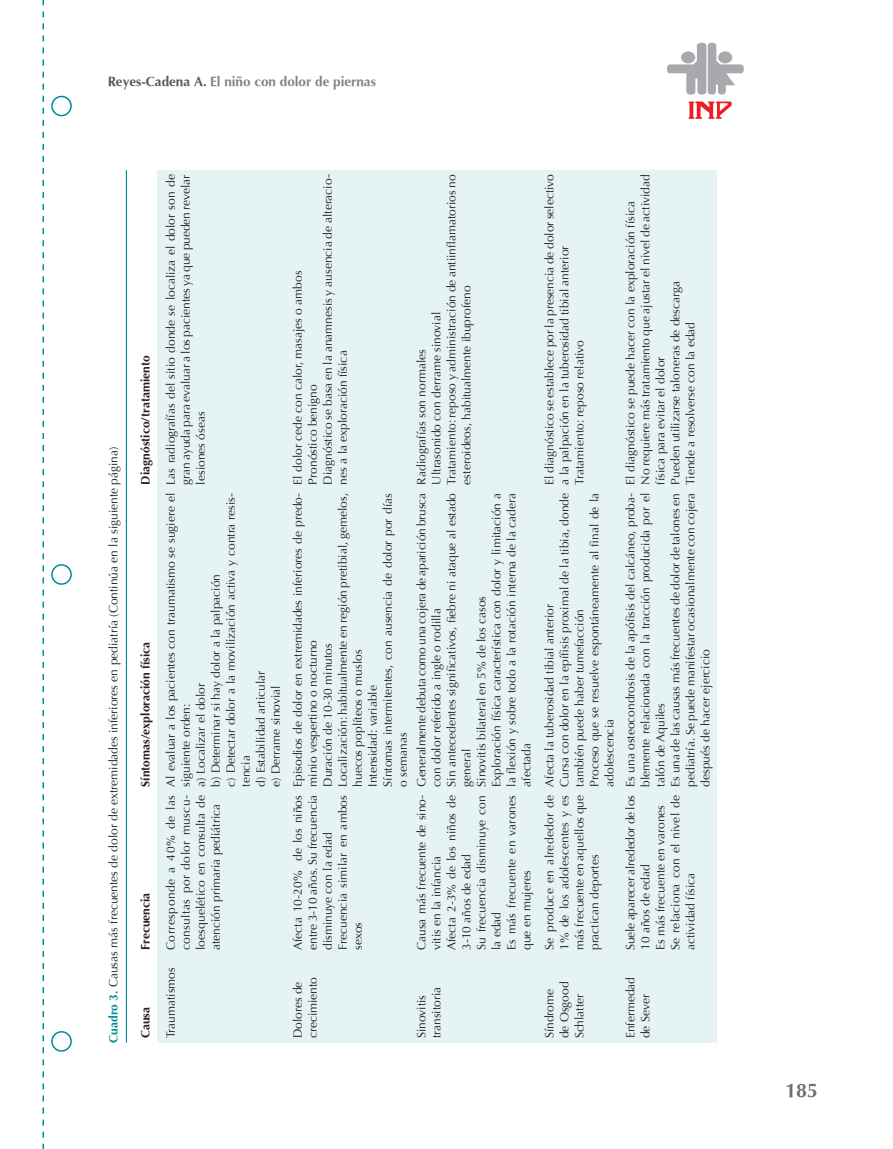
<style>
.page{position:relative;width:893px;height:1149px;background:#fff}
.page>*{position:absolute;margin:0;border:0;box-sizing:border-box;transform-origin:0 0}
.t1{font:700 19.5px "Optima";color:#6c6d70}
.t2{font:700 13.5px "Optima";color:#808285}
.Cuadro{font:12px/15px "Optima";color:#231f20}
.Cuadro-2{font:700 12px "Optima";color:#231f20}
.s1{color:#57585a}
.s2{font-weight:700;color:#008b9a}
</style>
<div class="page">
<svg style="left:689px;top:101px;width:43px;height:18px"></svg>
<svg style="left:667px;top:43px;width:77px;height:52px"></svg>
<div style="left:718px;top:51px;width:14px;height:12px;background:#a8a9ad;border-radius:50%"></div>
<svg style="left:43px;top:0;width:1px;height:1148px"></svg>
<div style="left:51px;top:96px;width:21px;height:20px;border:2px solid #008b9a;border-radius:50%"></div>
<div style="left:51px;top:564px;width:21px;height:20px;border:2px solid #008b9a;border-radius:50%"></div>
<div style="left:51px;top:1030px;width:21px;height:21px;border:2px solid #008b9a;border-radius:50%"></div>
<div style="left:158px;top:170px;width:559px;height:872px;background:#e6f3f5"></div>
<hr style="left:126px;top:170px;width:1px;height:872px;background:#008b9a">
<p class="t2" style="left:108px;top:74px;width:270px"><span class="s1">Reyes-Cadena A.</span> El niño con dolor de piernas</p>
<p class="Cuadro" style="left:106px;top:1042px;width:597px;rotate:-90deg"><span class="s2">Cuadro 3.</span> Causas más frecuentes de dolor de extremidades inferiores en pediatría (Continúa en la siguiente página)</p>
<p class="Cuadro-2" style="left:138px;top:484px;width:130px;rotate:-90deg">Diagnóstico/tratamiento</p>
<p class="Cuadro-2" style="left:138px;top:786px;width:146px;rotate:-90deg">Síntomas/exploración física</p>
<p class="Cuadro-2" style="left:138px;top:949px;width:59px;rotate:-90deg">Frecuencia</p>
<p class="Cuadro-2" style="left:138px;top:1037px;width:33px;rotate:-90deg">Causa</p>
<p class="Cuadro" style="left:163px;top:484px;width:311px;text-align:justify;rotate:-90deg">Las radiografías del sitio donde se localiza el dolor son de gran ayuda para evaluar a los pacientes ya que pueden revelar lesiones óseas</p>
<p class="Cuadro" style="left:223px;top:786px;width:295px;rotate:-90deg">c) Detectar dolor a la movilización activa y contra resis&shy;tencia</p>
<p class="Cuadro" style="left:163px;top:786px;width:295px;rotate:-90deg">Al evaluar a los pacientes con traumatismo se sugiere el siguiente orden:</p>
<p class="Cuadro" style="left:208px;top:786px;width:214px;rotate:-90deg">b) Determinar si hay dolor a la palpación</p>
<p class="Cuadro" style="left:253px;top:786px;width:117px;rotate:-90deg">d) Estabilidad articular</p>
<p class="Cuadro" style="left:193px;top:786px;width:105px;rotate:-90deg">a) Localizar el dolor</p>
<p class="Cuadro" style="left:268px;top:786px;width:103px;rotate:-90deg">e) Derrame sinovial</p>
<p class="Cuadro" style="left:163px;top:949px;width:156px;text-align:justify;rotate:-90deg">Corresponde a 40% de las consultas por dolor muscu&shy;loesquelético en consulta de atención primaria pediátrica</p>
<p class="Cuadro" style="left:163px;top:1037px;width:72px;rotate:-90deg">Traumatismos</p>
<p class="Cuadro" style="left:320px;top:484px;width:311px;rotate:-90deg">Diagnóstico se basa en la anamnesis y ausencia de alteracio&shy;nes a la exploración física</p>
<p class="Cuadro" style="left:290px;top:484px;width:215px;rotate:-90deg">El dolor cede con calor, masajes o ambos</p>
<p class="Cuadro" style="left:305px;top:484px;width:102px;rotate:-90deg">Pronóstico benigno</p>
<p class="Cuadro" style="left:380px;top:786px;width:295px;rotate:-90deg">Síntomas intermitentes, con ausencia de dolor por días o semanas</p>
<p class="Cuadro" style="left:290px;top:786px;width:295px;rotate:-90deg">Episodios de dolor en extremidades inferiores de predo&shy;minio vespertino o nocturno</p>
<p class="Cuadro" style="left:335px;top:786px;width:295px;rotate:-90deg">Localización: habitualmente en región pretibial, gemelos, huecos poplíteos o muslos</p>
<p class="Cuadro" style="left:320px;top:786px;width:145px;rotate:-90deg">Duración de 10-30 minutos</p>
<p class="Cuadro" style="left:365px;top:786px;width:103px;rotate:-90deg">Intensidad: variable</p>
<p class="Cuadro" style="left:290px;top:949px;width:156px;text-align:justify;rotate:-90deg">Afecta 10-20% de los niños entre 3-10 años. Su frecuencia disminuye con la edad</p>
<p class="Cuadro" style="left:335px;top:949px;width:156px;rotate:-90deg">Frecuencia similar en ambos sexos</p>
<p class="Cuadro" style="left:444px;top:484px;width:311px;rotate:-90deg">Tratamiento: reposo y administración de antiinflamatorios no esteroideos, habitualmente ibuprofeno</p>
<p class="Cuadro" style="left:429px;top:484px;width:174px;rotate:-90deg">Ultrasonido con derrame sinovial</p>
<p class="Cuadro" style="left:414px;top:484px;width:137px;rotate:-90deg">Radiografías son normales</p>
<p class="Cuadro" style="left:414px;top:786px;width:295px;rotate:-90deg">Generalmente debuta como una cojera de aparición brusca con dolor referido a ingle o rodilla</p>
<p class="Cuadro" style="left:444px;top:786px;width:295px;rotate:-90deg">Sin antecedentes significativos, fiebre ni ataque al estado general</p>
<p class="Cuadro" style="left:489px;top:786px;width:295px;text-align:justify;rotate:-90deg">Exploración física característica con dolor y limitación a la flexión y sobre todo a la rotación interna de la cadera afectada</p>
<p class="Cuadro" style="left:474px;top:786px;width:192px;rotate:-90deg">Sinovitis bilateral en 5% de los casos</p>
<p class="Cuadro" style="left:414px;top:949px;width:156px;rotate:-90deg">Causa más frecuente de sino&shy;vitis en la infancia</p>
<p class="Cuadro" style="left:444px;top:949px;width:156px;rotate:-90deg">Afecta 2-3% de los niños de<br>3-10 años de edad</p>
<p class="Cuadro" style="left:474px;top:949px;width:156px;rotate:-90deg">Su frecuencia disminuye con la edad</p>
<p class="Cuadro" style="left:504px;top:949px;width:156px;rotate:-90deg">Es más frecuente en varones que en mujeres</p>
<p class="Cuadro" style="left:542px;top:484px;width:311px;rotate:-90deg">El diagnóstico se establece por la presencia de dolor selectivo a la palpación en la tuberosidad tibial anterior</p>
<p class="Cuadro" style="left:572px;top:484px;width:145px;rotate:-90deg">Tratamiento: reposo relativo</p>
<p class="Cuadro" style="left:557px;top:786px;width:295px;rotate:-90deg">Cursa con dolor en la epífisis proximal de la tibia, donde también puede haber tumefacción</p>
<p class="Cuadro" style="left:587px;top:786px;width:295px;rotate:-90deg">Proceso que se resuelve espontáneamente al final de la adolescencia</p>
<p class="Cuadro" style="left:542px;top:786px;width:184px;rotate:-90deg">Afecta la tuberosidad tibial anterior</p>
<p class="Cuadro" style="left:542px;top:949px;width:156px;text-align:justify;rotate:-90deg">Se produce en alrededor de 1% de los adolescentes y es más frecuente en aquellos que practican deportes</p>
<p class="Cuadro" style="left:290px;top:1037px;width:58px;rotate:-90deg">Dolores de</p>
<p class="Cuadro" style="left:305px;top:1037px;width:63px;rotate:-90deg">crecimiento</p>
<p class="Cuadro" style="left:414px;top:1037px;width:45px;rotate:-90deg">Sinovitis</p>
<p class="Cuadro" style="left:429px;top:1037px;width:53px;rotate:-90deg">transitoria</p>
<p class="Cuadro" style="left:542px;top:1037px;width:51px;rotate:-90deg">Síndrome</p>
<p class="Cuadro" style="left:557px;top:1037px;width:58px;rotate:-90deg">de Osgood</p>
<p class="Cuadro" style="left:572px;top:1037px;width:46px;rotate:-90deg">Schlatter</p>
<p class="Cuadro" style="left:638px;top:484px;width:311px;rotate:-90deg">No requiere más tratamiento que ajustar el nivel de actividad física para evitar el dolor</p>
<p class="Cuadro" style="left:623px;top:484px;width:285px;rotate:-90deg">El diagnóstico se puede hacer con la exploración física</p>
<p class="Cuadro" style="left:668px;top:484px;width:205px;rotate:-90deg">Pueden utilizarse taloneras de descarga</p>
<p class="Cuadro" style="left:683px;top:484px;width:164px;rotate:-90deg">Tiende a resolverse con la edad</p>
<p class="Cuadro" style="left:623px;top:786px;width:295px;text-align:justify;rotate:-90deg">Es una osteocondrosis de la apófisis del calcáneo, proba&shy;blemente relacionada con la tracción producida por el talón de Aquiles</p>
<p class="Cuadro" style="left:668px;top:786px;width:295px;text-align:justify;rotate:-90deg">Es una de las causas más frecuentes de dolor de talones en pediatría. Se puede manifestar ocasionalmente con cojera después de hacer ejercicio</p>
<p class="Cuadro" style="left:623px;top:949px;width:156px;rotate:-90deg">Suele aparecer alrededor de los<br>10 años de edad</p>
<p class="Cuadro" style="left:653px;top:949px;width:147px;rotate:-90deg">Es más frecuente en varones</p>
<p class="Cuadro" style="left:668px;top:949px;width:156px;rotate:-90deg">Se relaciona con el nivel de actividad física</p>
<p class="Cuadro" style="left:623px;top:1037px;width:63px;rotate:-90deg">Enfermedad</p>
<p class="Cuadro" style="left:638px;top:1037px;width:45px;rotate:-90deg">de Sever</p>
<p class="t1" style="left:785px;top:1079px;width:34px">185</p>
</div>
